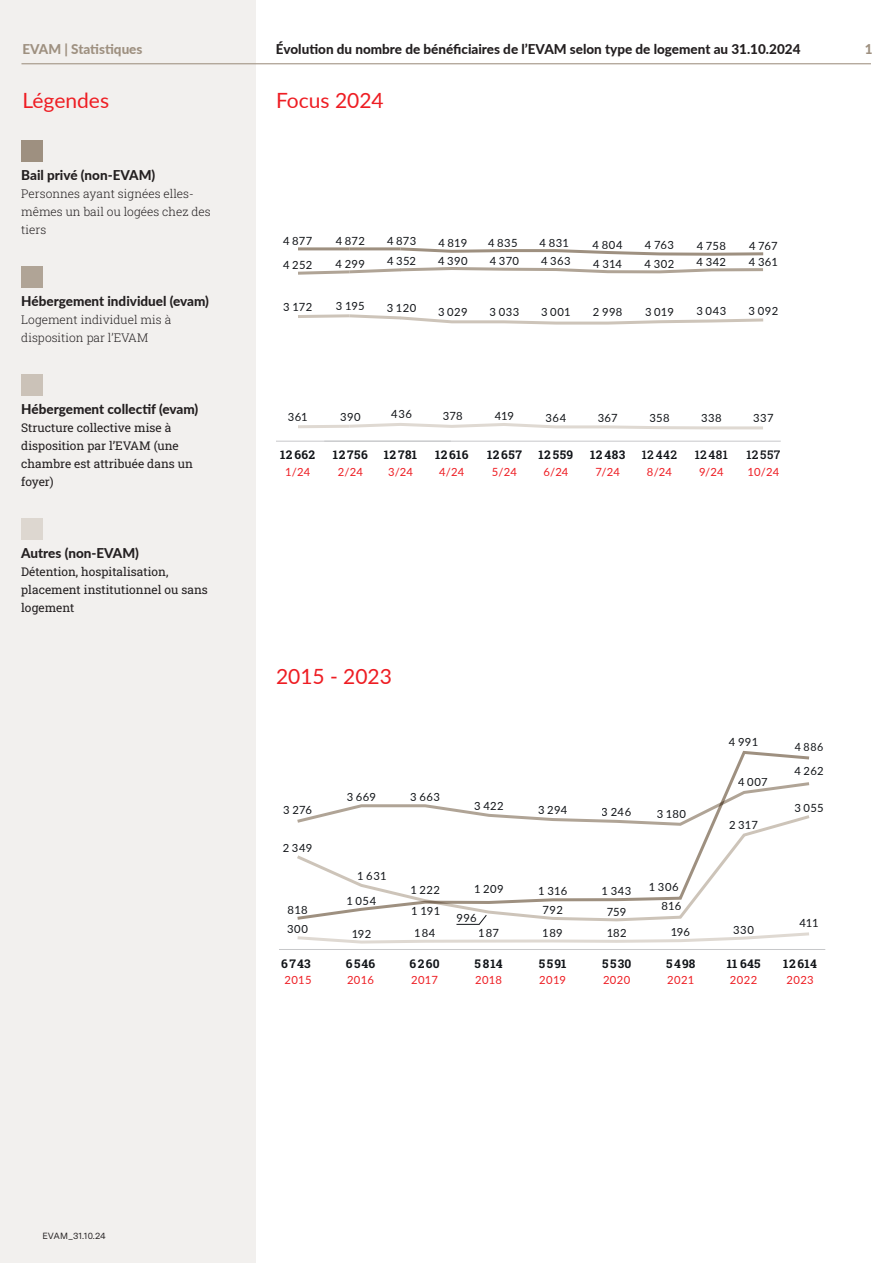
<style>
.page{position:relative;width:893px;height:1263px;background:#fff}
.page>*{position:absolute;margin:0;border:0;box-sizing:border-box;transform-origin:0 0}
.t1{font:21px "Lato";color:#ee1d23}
.t2{font:800 13.5px "Lato";color:#231f20}
.t3{font:800 13.5px "Lato";color:#9e9080}
.t4{font:12px/18px "Roboto Slab";color:#231f20}
.t5{font:300 12px/18px "Roboto Slab";color:#231f20}
.t6{font:700 12px "Roboto Slab";letter-spacing:.04em;color:#111418}
.t7{font:500 12px "Roboto Slab";letter-spacing:.035em;color:#111418}
.t8{font:11.25px/17.1px "Lato";letter-spacing:.03em;color:#111418}
.t9{font:11.25px "Lato";letter-spacing:.03em;color:#ee1d23}
.t10{font:11.25px/24.2px "Lato";letter-spacing:.03em;color:#111418;scale:.95 1}
.t11{font:9px "Messina Sans";color:#231f20}
</style>
<div class="page">
<div style="left:0;top:0;width:255px;height:1263px;background:#f2f0ee"></div>
<hr style="left:21px;top:63px;width:850px;height:1px;background:#9e9080">
<hr style="left:279px;top:949px;width:546px;height:1px;background:#c7c8ca">
<svg style="left:297px;top:932px;width:512px;height:12px"></svg>
<svg style="left:729px;top:751px;width:80px;height:31px"></svg>
<svg style="left:317px;top:782px;width:492px;height:33px"></svg>
<svg style="left:297px;top:815px;width:512px;height:106px"></svg>
<svg style="left:456px;top:914px;width:31px;height:11px"></svg>
<div style="left:21px;top:141px;width:22px;height:21px;background:#9e9080"></div>
<div style="left:21px;top:267px;width:22px;height:21px;background:#b0a496"></div>
<div style="left:21px;top:375px;width:22px;height:21px;background:#cbc2b8"></div>
<div style="left:21px;top:519px;width:22px;height:21px;background:#ddd7d0"></div>
<hr style="left:276px;top:441px;width:505px;height:1px;background:#c7c8ca">
<hr style="left:298px;top:247px;width:51px;height:3px;background:#9e9080">
<hr style="left:349px;top:247px;width:52px;height:3px;background:#9e9080">
<svg style="left:298px;top:423px;width:465px;height:7px"></svg>
<svg style="left:298px;top:314px;width:466px;height:11px"></svg>
<svg style="left:298px;top:267px;width:465px;height:8px"></svg>
<svg style="left:397px;top:247px;width:367px;height:9px"></svg>
<p class="t3" style="left:23px;top:39px;width:121px">EVAM | Statistiques</p>
<p class="t2" style="left:276px;top:39px;width:526px">Évolution du nombre de bénéficiaires de l’EVAM selon type de logement au 31.10.2024</p>
<p class="t8" style="left:287px;top:41px;width:23px">300</p>
<p class="t8" style="left:415px;top:45px;width:22px">184</p>
<p class="t8" style="left:479px;top:45px;width:21px">187</p>
<p class="t8" style="left:543px;top:45px;width:22px">189</p>
<p class="t8" style="left:607px;top:45px;width:22px">182</p>
<p class="t8" style="left:671px;top:44px;width:21px">196</p>
<p class="t8" style="left:734px;top:42px;width:22px">330</p>
<p class="t8" style="left:352px;top:46px;width:21px">192</p>
<h1 class="t1" style="left:23px;top:85px;width:88px">Légendes</h1>
<p class="t2" style="left:21px;top:165px;width:135px">Bail privé (non-EVAM)</p>
<p class="t5" style="left:21px;top:184px;width:191px">Personnes ayant signées elles&shy;mêmes un bail ou logées chez des tiers</p>
<p class="t2" style="left:21px;top:291px;width:189px">Hébergement individuel (evam)</p>
<p class="t5" style="left:21px;top:310px;width:152px">Logement individuel mis à disposition par l’EVAM</p>
<p class="t2" style="left:21px;top:399px;width:178px">Hébergement collectif (evam)</p>
<p class="t4" style="left:21px;top:418px;width:173px">Structure collective mise à disposition par l’EVAM (une chambre est attribuée dans un foyer)</p>
<p class="t2" style="left:21px;top:543px;width:119px">Autres (non-EVAM)</p>
<p class="t4" style="left:21px;top:562px;width:188px">Détention, hospitalisation, placement institutionnel ou sans logement</p>
<h1 class="t1" style="left:276px;top:85px;width:109px">Focus 2024</h1>
<p class="t9" style="left:285px;top:93px;width:29px">2015</p>
<p class="t9" style="left:347px;top:93px;width:28px">2016</p>
<p class="t8" style="left:283px;top:228px;width:31px;line-height:24.2px">4 877<br>4 252</p>
<p class="t8" style="left:283px;top:298px;width:30px">3 172</p>
<p class="t8" style="left:336px;top:229px;width:31px;line-height:22.8px">4 872<br>4 299</p>
<p class="t8" style="left:336px;top:297px;width:30px">3 195</p>
<p class="t8" style="left:387px;top:231px;width:31px;line-height:19.5px">4 873<br>4 352</p>
<p class="t8" style="left:387px;top:299px;width:31px">3 120</p>
<p class="t8" style="left:438px;top:234px;width:31px">4 819<br>4 390</p>
<p class="t8" style="left:438px;top:303px;width:31px">3 029</p>
<p class="t8" style="left:488px;top:234px;width:32px">4 835<br>4 370</p>
<p class="t8" style="left:490px;top:303px;width:31px">3 033</p>
<p class="t8" style="left:540px;top:234px;width:33px">4 831<br>4 363</p>
<p class="t8" style="left:541px;top:303px;width:31px">3 001</p>
<p class="t8" style="left:593px;top:235px;width:32px;line-height:18.6px">4 804<br>4 314</p>
<p class="t8" style="left:593px;top:303px;width:31px">2 998</p>
<p class="t8" style="left:645px;top:235px;width:31px;line-height:18.6px">4 763<br>4 302</p>
<p class="t8" style="left:645px;top:303px;width:30px">3 019</p>
<p class="t8" style="left:697px;top:237px;width:31px;line-height:16.5px">4 758<br>4 342</p>
<p class="t8" style="left:696px;top:302px;width:32px">3 043</p>
<p class="t8" style="left:749px;top:237px;width:30px;line-height:16.5px">4 767<br>4 361</p>
<p class="t8" style="left:749px;top:302px;width:31px">3 092</p>
<p class="t8" style="left:288px;top:408px;width:21px">361</p>
<p class="t8" style="left:340px;top:407px;width:22px">390</p>
<p class="t8" style="left:391px;top:405px;width:22px">436</p>
<p class="t8" style="left:443px;top:407px;width:22px">378</p>
<p class="t8" style="left:495px;top:407px;width:21px">419</p>
<p class="t8" style="left:546px;top:408px;width:22px">364</p>
<p class="t8" style="left:598px;top:408px;width:22px">367</p>
<p class="t8" style="left:649px;top:408px;width:22px">358</p>
<p class="t8" style="left:701px;top:408px;width:22px">338</p>
<p class="t8" style="left:753px;top:408px;width:22px">337</p>
<p class="t6" style="left:280px;top:447px;width:37px">12 662</p>
<p class="t6" style="left:333px;top:447px;width:36px">12 756</p>
<p class="t6" style="left:384px;top:447px;width:35px">12 781</p>
<p class="t6" style="left:435px;top:447px;width:35px">12 616</p>
<p class="t6" style="left:487px;top:447px;width:36px">12 657</p>
<p class="t6" style="left:538px;top:447px;width:36px">12 559</p>
<p class="t6" style="left:590px;top:447px;width:37px">12 483</p>
<p class="t7" style="left:642px;top:447px;width:37px">12 442</p>
<p class="t7" style="left:695px;top:447px;width:35px">12 481</p>
<p class="t7" style="left:746px;top:447px;width:36px">12 557</p>
<p class="t9" style="left:285px;top:464px;width:27px">1/24</p>
<p class="t9" style="left:338px;top:464px;width:27px">2/24</p>
<p class="t9" style="left:388px;top:464px;width:27px">3/24</p>
<p class="t9" style="left:439px;top:464px;width:27px">4/24</p>
<p class="t9" style="left:492px;top:464px;width:26px">5/24</p>
<p class="t9" style="left:543px;top:464px;width:27px">6/24</p>
<p class="t9" style="left:595px;top:464px;width:26px">7/24</p>
<p class="t9" style="left:647px;top:464px;width:27px">8/24</p>
<p class="t9" style="left:699px;top:464px;width:26px">9/24</p>
<p class="t9" style="left:748px;top:464px;width:33px">10/24</p>
<h1 class="t1" style="left:276px;top:661px;width:117px">2015 - 2023</h1>
<p class="t8" style="left:283px;top:801px;width:30px">3 276</p>
<p class="t8" style="left:283px;top:839px;width:31px">2 349</p>
<p class="t8" style="left:288px;top:901px;width:21px">818</p>
<p class="t8" style="left:347px;top:788px;width:31px">3 669</p>
<p class="t8" style="left:410px;top:788px;width:31px">3 663</p>
<p class="t8" style="left:474px;top:796px;width:31px">3 422</p>
<p class="t8" style="left:538px;top:800px;width:31px">3 294</p>
<p class="t8" style="left:602px;top:802px;width:31px">3 246</p>
<p class="t8" style="left:656px;top:805px;width:31px">3 180</p>
<p class="t8" style="left:357px;top:867px;width:31px">1 631</p>
<p class="t8" style="left:347px;top:891px;width:31px">1 054</p>
<p class="t8" style="left:410px;top:881px;width:31px">1 222</p>
<p class="t8" style="left:411px;top:902px;width:30px">1 191</p>
<p class="t8" style="left:474px;top:879px;width:31px">1 209</p>
<p class="t8" style="left:538px;top:882px;width:31px">1 316</p>
<p class="t8" style="left:602px;top:882px;width:31px">1 343</p>
<p class="t8" style="left:457px;top:909px;width:22px">996</p>
<p class="t8" style="left:543px;top:901px;width:22px">792</p>
<p class="t8" style="left:607px;top:903px;width:21px">759</p>
<p class="t8" style="left:649px;top:878px;width:31px">1 306</p>
<p class="t8" style="left:661px;top:897px;width:21px">816</p>
<p class="t8" style="left:729px;top:733px;width:31px">4 991</p>
<p class="t8" style="left:738px;top:773px;width:31px">4 007</p>
<p class="t8" style="left:729px;top:816px;width:30px">2 317</p>
<p class="t8" style="left:287px;top:920px;width:23px">300</p>
<p class="t8" style="left:351px;top:925px;width:21px">192</p>
<p class="t8" style="left:415px;top:924px;width:22px">184</p>
<p class="t8" style="left:479px;top:924px;width:21px">187</p>
<p class="t8" style="left:543px;top:923px;width:22px">189</p>
<p class="t8" style="left:606px;top:924px;width:22px">182</p>
<p class="t8" style="left:670px;top:923px;width:21px">196</p>
<p class="t8" style="left:733px;top:921px;width:22px">330</p>
<p class="t10" style="left:794px;top:734px;width:32px">4 886<br>4 262</p>
<p class="t8" style="left:794px;top:798px;width:31px">3 055</p>
<p class="t8" style="left:799px;top:914px;width:21px">411</p>
<p class="t6" style="left:281px;top:955px;width:31px">6743</p>
<p class="t9" style="left:284px;top:972px;width:29px">2015</p>
<p class="t6" style="left:346px;top:955px;width:31px">6546</p>
<p class="t9" style="left:347px;top:972px;width:28px">2016</p>
<p class="t6" style="left:410px;top:955px;width:31px">6260</p>
<p class="t9" style="left:411px;top:972px;width:28px">2017</p>
<p class="t6" style="left:475px;top:955px;width:30px">5814</p>
<p class="t9" style="left:475px;top:972px;width:29px">2018</p>
<p class="t6" style="left:539px;top:955px;width:29px">5591</p>
<p class="t9" style="left:539px;top:972px;width:28px">2019</p>
<p class="t6" style="left:602px;top:955px;width:31px">5530</p>
<p class="t9" style="left:603px;top:972px;width:29px">2020</p>
<p class="t6" style="left:666px;top:955px;width:31px">5498</p>
<p class="t9" style="left:667px;top:972px;width:29px">2021</p>
<p class="t6" style="left:727px;top:955px;width:35px">11 645</p>
<p class="t9" style="left:730px;top:972px;width:29px">2022</p>
<p class="t6" style="left:783px;top:955px;width:35px">12 614</p>
<p class="t9" style="left:786px;top:972px;width:29px">2023</p>
<p class="t3" style="left:865px;top:39px;width:9px">1</p>
<p class="t11" style="left:43px;top:1230px;width:65px">EVAM_31.10.24</p>
</div>
